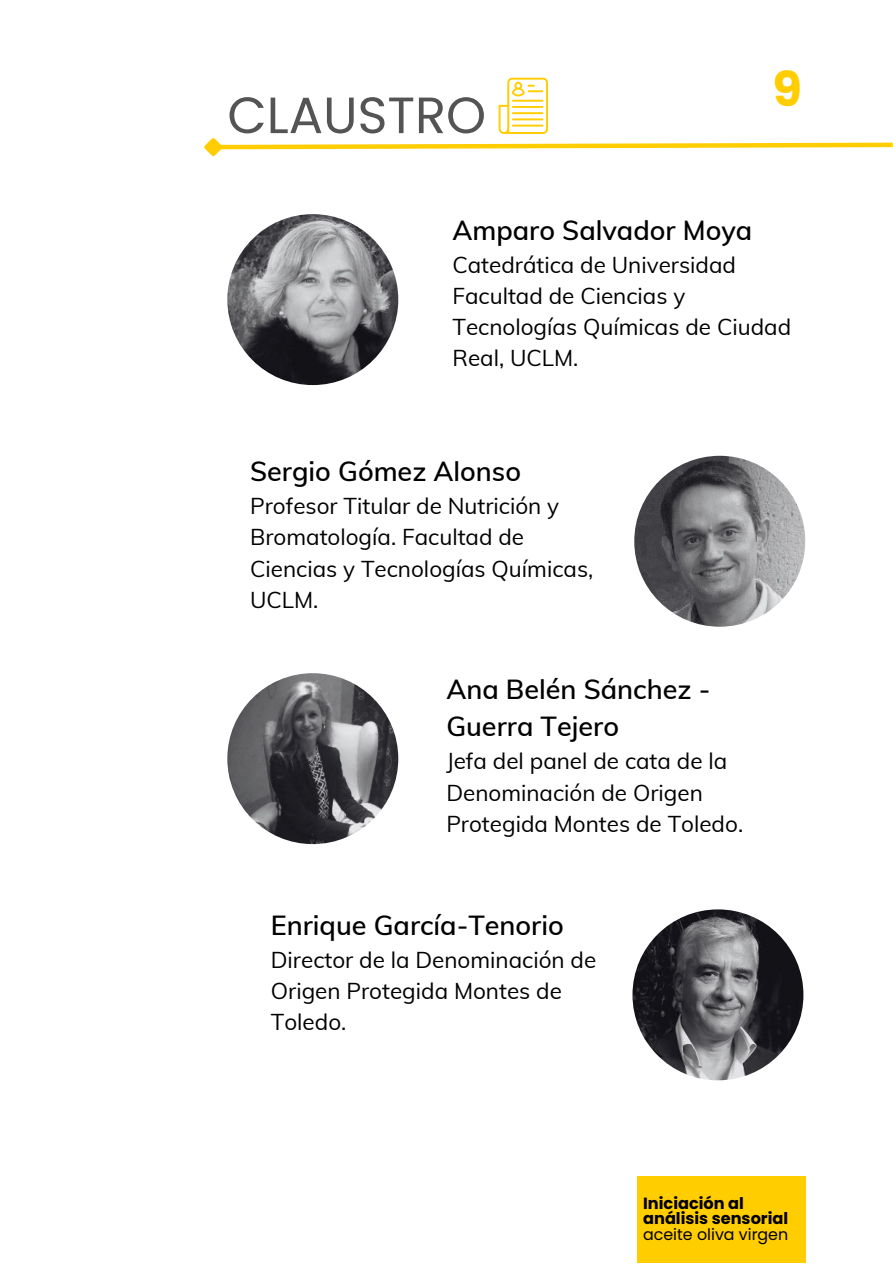
<style>
.page{position:relative;width:893px;height:1264px;background:#fff}
.page>*{position:absolute;margin:0;border:0;box-sizing:border-box;transform-origin:0 0}
.t1{font:51px "Poppins";color:#545454}
.t2{font:700 48px "Poppins";color:#ffcd00}
.t3{font:600 27px/37.7px "Muli";color:#000}
.t4{font:22.5px/31px "Muli";color:#000}
.t5{font:700 16.2px/14.4px "Poppins";color:#000}
.t6{font:15.9px "Poppins";color:#000}
</style>
<div class="page">
<div style="left:637px;top:1176px;width:168px;height:86px;background:#ffcd00"></div>
<svg style="left:204px;top:78px;width:688px;height:78px"></svg>
<hr style="left:512px;top:100px;width:31px;height:2px;background:#ffcd00">
<hr style="left:512px;top:106px;width:31px;height:2px;background:#ffcd00">
<hr style="left:512px;top:112px;width:31px;height:2px;background:#ffcd00">
<hr style="left:512px;top:118px;width:31px;height:2px;background:#ffcd00">
<hr style="left:512px;top:125px;width:31px;height:2px;background:#ffcd00">
<img style="left:227px;top:214px;width:171px;height:171px;border-radius:50%">
<img style="left:632px;top:909px;width:171px;height:171px;border-radius:50%">
<img style="left:227px;top:673px;width:171px;height:171px;border-radius:50%">
<img style="left:634px;top:456px;width:171px;height:170px;border-radius:50%">
<h1 class="t1" style="left:227px;top:86px;width:260px">CLAUSTRO</h1>
<h2 class="t2" style="left:772px;top:61px;width:31px">9</h2>
<p class="t3" style="left:452px;top:210px;width:301px">Amparo Salvador Moya</p>
<p class="t4" style="left:452px;top:248px;width:340px">Catedrática de Universidad<br>Facultad de Ciencias y<br>Tecnologías Químicas de Ciudad<br>Real, UCLM.</p>
<p class="t3" style="left:250px;top:451px;width:272px">Sergio Gómez Alonso</p>
<p class="t4" style="left:250px;top:489px;width:345px">Profesor Titular de Nutrición y<br>Bromatología. Facultad de<br>Ciencias y Tecnologías Químicas,<br>UCLM.</p>
<p class="t3" style="left:446px;top:669px;width:265px">Ana Belén Sánchez -<br>Guerra Tejero</p>
<p class="t4" style="left:446px;top:744px;width:298px">Jefa del panel de cata de la<br>Denominación de Origen<br>Protegida Montes de Toledo.</p>
<p class="t3" style="left:271px;top:905px;width:294px">Enrique García-Tenorio</p>
<p class="t4" style="left:271px;top:943px;width:327px">Director de la Denominación de<br>Origen Protegida Montes de<br>Toledo.</p>
<p class="t5" style="left:643px;top:1196px;width:147px">Iniciación al análisis sensorial</p>
<p class="t6" style="left:643px;top:1225px;width:147px">aceite oliva virgen</p>
</div>
